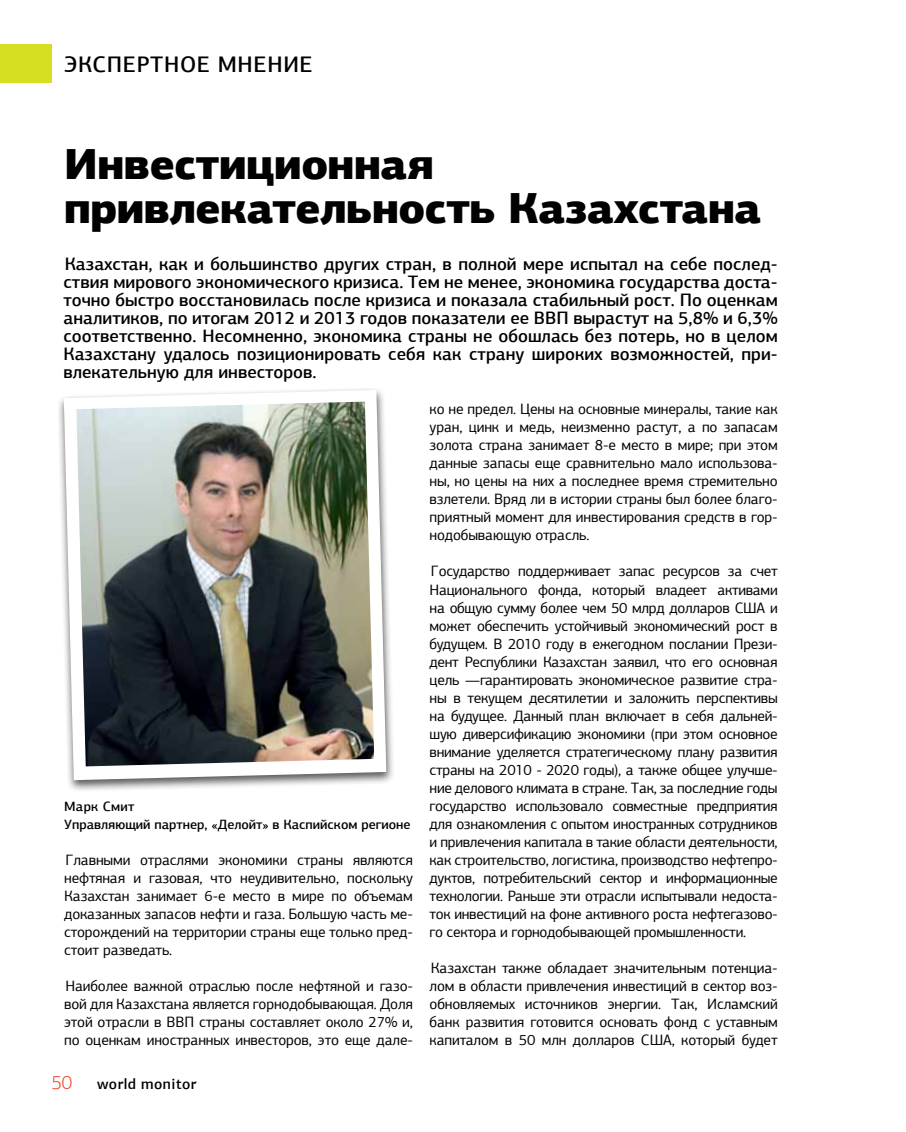
<style>
.page{position:relative;width:906px;height:1132px;background:#fff}
.page>*{position:absolute;margin:0;border:0;box-sizing:border-box;transform-origin:0 0}
.t1{font:900 43.5px/43.5px "PF Agora Sans Pro";letter-spacing:-.01em;color:#000}
.t2{font:500 22.5px "PF Agora Sans Pro";letter-spacing:.03em;color:#000}
.t3{font:300 19.5px "PF Agora Sans Pro";color:#ef4123}
.t4{font:500 18px/18px "PF Agora Sans Pro";color:#000;text-align:justify}
.t5{font:15px/18px "PF Agora Sans Pro";letter-spacing:-.01em;color:#000;text-align:justify}
.t6{font:500 15px "PF Agora Sans Pro";letter-spacing:.03em;color:#000}
.t7{font:500 13.5px/18px "PF Agora Sans Pro";color:#000}
</style>
<div class="page">
<div style="left:0;top:45px;width:51px;height:38px;background:#d7df23"></div>
<div style="left:56px;top:386px;width:339px;height:406px;background:#000;opacity:.66"></div>
<svg style="left:64px;top:390px;width:322px;height:389px"></svg>
<img style="left:76px;top:401px;width:298px;height:365px">
<p class="t2" style="left:64px;top:50px;width:250px">ЭКСПЕРТНОЕ МНЕНИЕ</p>
<p class="t1" style="left:64px;top:142px;width:699px">инвестиционная привлекательность Казахстана</p>
<p class="t4" style="left:64px;top:255px;width:716px">Казахстан, как и большинство других стран, в полной мере испытал на себе послед&shy;ствия мирового экономического кризиса. Тем не менее, экономика государства доста&shy;точно быстро восстановилась после кризиса и показала стабильный рост. По оценкам аналитиков, по итогам 2012 и 2013 годов показатели ее ВВП вырастут на 5,8% и 6,3% соответственно. Несомненно, экономика страны не обошлась без потерь, но в целом Казахстану удалось позиционировать себя как страну широких возможностей, при&shy;влекательную для инвесторов.</p>
<p class="t5" style="left:429px;top:400px;width:350px">ко не предел. Цены на основные минералы, такие как уран, цинк и медь, неизменно растут, а по запасам золота страна занимает 8-е место в мире; при этом данные запасы еще сравнительно мало использова&shy;ны, но цены на них а последнее время стремительно взлетели. Вряд ли в истории страны был более благо&shy;приятный момент для инвестирования средств в гор&shy;нодобывающую отрасль.</p>
<p class="t5" style="left:429px;top:562px;width:350px">Государство поддерживает запас ресурсов за счет Национального фонда, который владеет активами на общую сумму более чем 50 млрд долларов США и может обеспечить устойчивый экономический рост в будущем. В 2010 году в ежегодном послании Прези&shy;дент Республики Казахстан заявил, что его основная цель —гарантировать экономическое развитие стра&shy;ны в текущем десятилетии и заложить перспективы на будущее. Данный план включает в себя дальней&shy;шую диверсификацию экономики (при этом основное внимание уделяется стратегическому плану развития страны на 2010 - 2020 годы), а также общее улучше&shy;ние делового климата в стране. Так, за последние годы государство использовало совместные предприятия для ознакомления с опытом иностранных сотрудников и привлечения капитала в такие области деятельности, как строительство, логистика, производство нефтепро&shy;дуктов, потребительский сектор и информационные технологии. Раньше эти отрасли испытывали недоста&shy;ток инвестиций на фоне активного роста нефтегазово&shy;го сектора и горнодобывающей промышленности.</p>
<p class="t5" style="left:429px;top:958px;width:350px">Казахстан также обладает значительным потенциа&shy;лом в области привлечения инвестиций в сектор воз&shy;обновляемых источников энергии. Так, Исламский банк развития готовится основать фонд с уставным капиталом в 50 млн долларов США, который будет</p>
<p class="t7" style="left:64px;top:796px;width:348px">Марк Смит<br>Управляющий партнер, «Делойт» в Каспийском регионе</p>
<p class="t5" style="left:64px;top:850px;width:350px">Главными отраслями экономики страны являются нефтяная и газовая, что неудивительно, поскольку Казахстан занимает 6-е место в мире по объемам доказанных запасов нефти и газа. Большую часть ме&shy;сторождений на территории страны еще только пред&shy;стоит разведать.</p>
<p class="t5" style="left:64px;top:976px;width:350px">Наиболее важной отраслью после нефтяной и газо&shy;вой для Казахстана является горнодобывающая. Доля этой отрасли в ВВП страны составляет около 27% и, по оценкам иностранных инвесторов, это еще дале-</p>
<p class="t3" style="left:52px;top:1070px;width:22px">50</p>
<p class="t6" style="left:97px;top:1074px;width:101px">world monitor</p>
</div>
